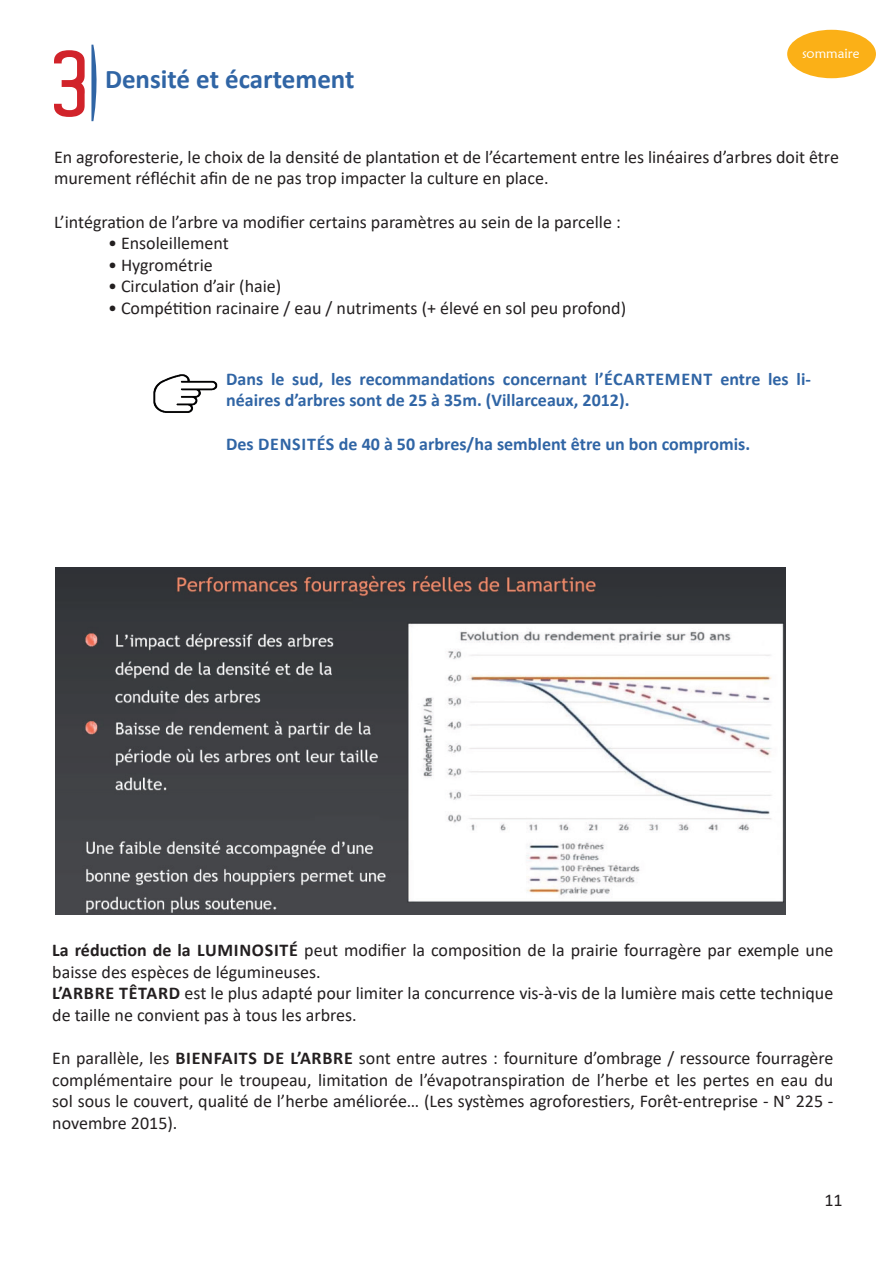
<style>
.page{position:relative;width:893px;height:1263px;background:#fff}
.page>*{position:absolute;margin:0;border:0;box-sizing:border-box;transform-origin:0 0}
.t1{font:600 90px "Aldo";color:#d1232a}
.t2{font:700 27px "Calibri";color:#3065a5}
.t3{font:18px/21.6px "Calibri";color:#231f20}
.t4{font:700 18px/21.6px "Calibri";color:#3065a5}
.t5{font:13.5px "Maiandra GD";color:#fff}
.s1{font-weight:700}
</style>
<div class="page">
<svg style="left:91px;top:45px;width:6px;height:76px"></svg>
<img style="left:153px;top:374px;width:65px;height:39px">
<img style="left:56px;top:568px;width:729px;height:346px">
<div style="left:787px;top:30px;width:89px;height:48px;background:#fbb017;border-radius:50%"></div>
<p class="t5" style="left:802px;top:45px;width:59px">sommaire</p>
<h1 class="t1" style="left:54px;top:34px;width:41px">3</h1>
<p class="t3" style="left:54px;top:145px;width:786px">En agroforesterie, le choix de la densité de plantation et de l’écartement entre les linéaires d’arbres doit être murement réfléchit afin de ne pas trop impacter la culture en place.</p>
<p class="t3" style="left:54px;top:210px;width:568px">L’intégration de l’arbre va modifier certains paramètres au sein de la parcelle :</p>
<p class="t3" style="left:108px;top:232px;width:122px">• Ensoleillement</p>
<p class="t3" style="left:108px;top:253px;width:106px">• Hygrométrie</p>
<p class="t3" style="left:108px;top:275px;width:175px">• Circulation d’air (haie)</p>
<p class="t3" style="left:108px;top:297px;width:520px">• Compétition racinaire / eau / nutriments (+ élevé en sol peu profond)</p>
<h2 class="t2" style="left:105px;top:60px;width:251px">Densité et écartement</h2>
<p class="t4" style="left:226px;top:368px;width:586px">Dans le sud, les recommandations concernant l’ÉCARTEMENT entre les li&shy;néaires d’arbres sont de 25 à 35m. (Villarceaux, 2012).</p>
<p class="t4" style="left:226px;top:433px;width:525px">Des DENSITÉS de 40 à 50 arbres/ha semblent être un bon compromis.</p>
<p class="t3" style="left:52px;top:939px;width:783px"><span class="s1">La réduction de la LUMINOSITÉ</span> peut modifier la composition de la prairie fourragère par exemple une baisse des espèces de légumineuses.<br><span class="s1">L’ARBRE TÊTARD</span> est le plus adapté pour limiter la concurrence vis-à-vis de la lumière mais cette technique de taille ne convient pas à tous les arbres.</p>
<p class="t3" style="left:52px;top:1047px;width:783px;text-align:justify">En parallèle, les <span class="s1">BIENFAITS DE L’ARBRE</span> sont entre autres : fourniture d’ombrage / ressource fourragère complémentaire pour le troupeau, limitation de l’évapotranspiration de l’herbe et les pertes en eau du sol sous le couvert, qualité de l’herbe améliorée… (Les systèmes agroforestiers, Forêt-entreprise - N° 225 - novembre 2015).</p>
<p class="t3" style="left:824px;top:1189px;width:20px">11</p>
</div>
